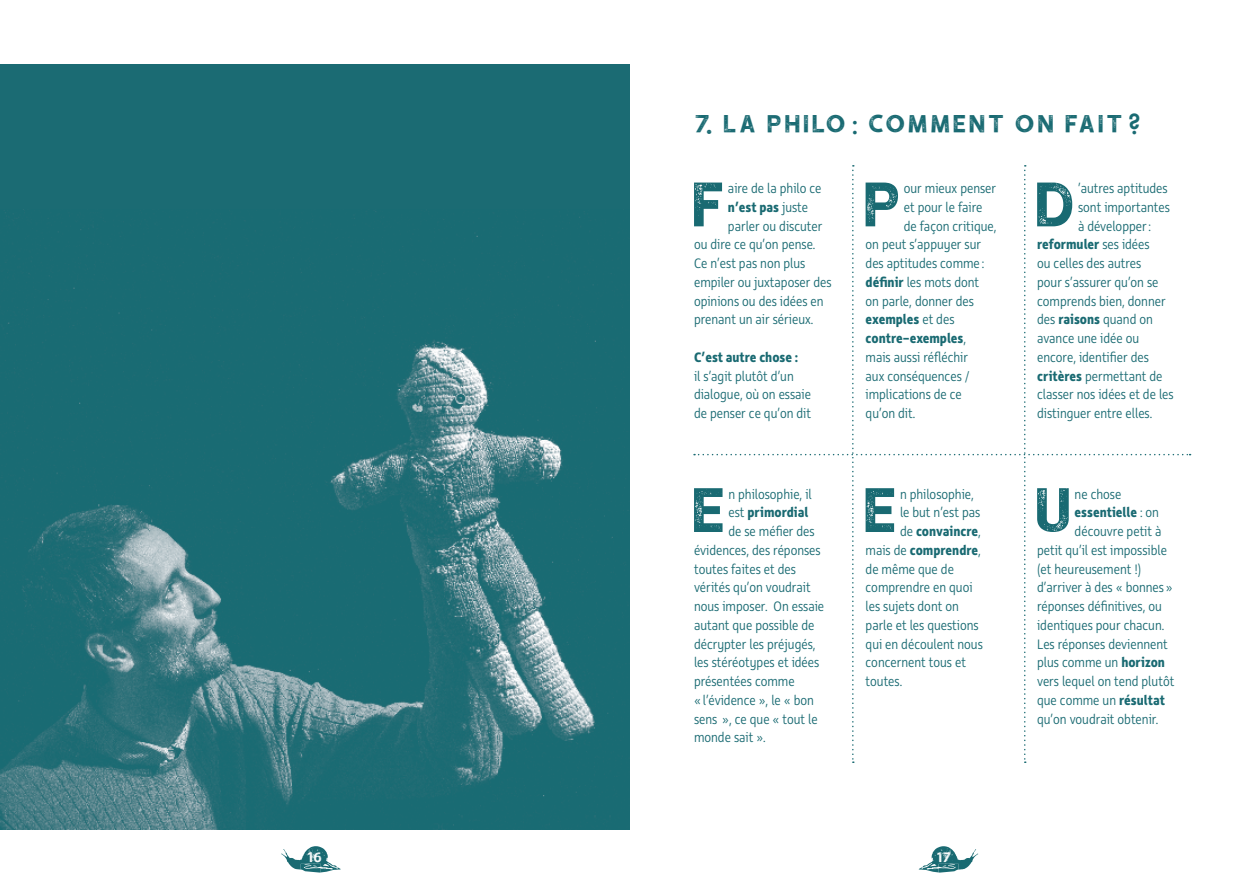
<style>
.page{position:relative;width:1259px;height:893px;background:#fff}
.page>*{position:absolute;margin:0;border:0;box-sizing:border-box;transform-origin:0 0}
.t1{font:68.7px "hustle 5";color:#196a72}
.t2{font:27px "hustle 5";color:#196a72}
.t3{font:300 15px/18.8px "Rehn Condensed";color:#196a72}
.t4{font:700 15px "Rehn Condensed";color:#196a72}
.t5{font:15px "hustle 5";color:#fff}
.s1{font-family:"Futura";font-weight:500}
.s2{font-weight:300}
.s3{font-weight:700}
</style>
<div class="page">
<svg style="left:918px;top:846px;width:60px;height:27px"></svg>
<svg style="left:281px;top:846px;width:60px;height:27px"></svg>
<svg style="left:694px;top:165px;width:496px;height:598px"></svg>
<img style="left:0;top:208px;width:629px;height:621px">
<div style="left:0;top:64px;width:629px;height:144px;background:#1b6b73"></div>
<h2 class="t2" style="left:694px;top:109px;width:448px">7. LA PHILO<span class="s1">:</span> COMMENT ON FAIT<span class="s1">?</span></h2>
<h1 class="t1" style="left:689px;top:167px;width:42px">F</h1>
<p class="t3" style="left:728px;top:179px;width:95px">aire de la philo ce</p>
<p class="t4" style="left:728px;top:197px;width:82px">n’est pas <span class="s2">juste</span></p>
<p class="t3" style="left:728px;top:216px;width:96px">parler ou discuter</p>
<p class="t3" style="left:694px;top:235px;width:123px">ou dire ce qu’on pense.</p>
<p class="t3" style="left:694px;top:254px;width:113px">Ce n’est pas non plus</p>
<p class="t3" style="left:694px;top:272px;width:139px">empiler ou juxtaposer des</p>
<p class="t3" style="left:694px;top:291px;width:131px">opinions ou des idées en</p>
<p class="t3" style="left:694px;top:310px;width:121px">prenant un air sérieux.</p>
<p class="t4" style="left:694px;top:347px;width:106px">C’est autre chose :</p>
<p class="t3" style="left:694px;top:366px;width:119px">il s’agit plutôt d’un dialogue, où on essaie de penser ce qu’on dit</p>
<h1 class="t1" style="left:689px;top:472px;width:42px">E</h1>
<p class="t3" style="left:728px;top:484px;width:85px">n philosophie, il</p>
<p class="t4" style="left:728px;top:503px;width:81px"><span class="s2">est</span> primordial</p>
<p class="t3" style="left:728px;top:522px;width:88px">de se méfier des</p>
<p class="t3" style="left:694px;top:541px;width:128px">évidences, des réponses</p>
<p class="t3" style="left:694px;top:559px;width:103px">toutes faites et des</p>
<p class="t3" style="left:694px;top:578px;width:118px">vérités qu’on voudrait</p>
<p class="t3" style="left:694px;top:597px;width:132px">nous imposer. On essaie</p>
<p class="t3" style="left:694px;top:616px;width:122px">autant que possible de</p>
<p class="t3" style="left:694px;top:634px;width:123px">décrypter les préjugés,</p>
<p class="t3" style="left:694px;top:653px;width:127px">les stéréotypes et idées</p>
<p class="t3" style="left:694px;top:672px;width:102px">présentées comme</p>
<p class="t3" style="left:694px;top:691px;width:121px">« l’évidence », le « bon</p>
<p class="t3" style="left:694px;top:709px;width:125px">sens », ce que « tout le</p>
<p class="t3" style="left:694px;top:728px;width:73px">monde sait ».</p>
<h1 class="t1" style="left:861px;top:167px;width:46px">P</h1>
<p class="t3" style="left:904px;top:179px;width:94px">our mieux penser</p>
<p class="t3" style="left:904px;top:197px;width:80px">et pour le faire</p>
<p class="t3" style="left:904px;top:216px;width:94px">de façon critique,</p>
<p class="t3" style="left:865px;top:235px;width:117px">on peut s’appuyer sur</p>
<p class="t3" style="left:865px;top:254px;width:120px">des aptitudes comme :</p>
<p class="t3" style="left:865px;top:272px;width:115px"><span class="s3">définir</span> les mots dont</p>
<p class="t3" style="left:865px;top:291px;width:110px">on parle, donner des</p>
<p class="t4" style="left:865px;top:309px;width:90px">exemples <span class="s2">et des</span></p>
<p class="t4" style="left:865px;top:328px;width:102px">contre-exemples<span class="s2">,</span></p>
<p class="t3" style="left:865px;top:347px;width:104px">mais aussi réfléchir</p>
<p class="t3" style="left:865px;top:366px;width:106px">aux conséquences /</p>
<p class="t3" style="left:865px;top:385px;width:98px">implications de ce</p>
<p class="t3" style="left:865px;top:404px;width:51px">qu’on dit.</p>
<h1 class="t1" style="left:861px;top:472px;width:42px">E</h1>
<p class="t3" style="left:900px;top:484px;width:75px">n philosophie,</p>
<p class="t3" style="left:900px;top:503px;width:82px">le but n’est pas</p>
<p class="t4" style="left:900px;top:521px;width:82px"><span class="s2">de</span> convaincre<span class="s2">,</span></p>
<p class="t4" style="left:865px;top:540px;width:117px"><span class="s2">mais de</span> comprendre<span class="s2">,</span></p>
<p class="t3" style="left:865px;top:559px;width:90px">de même que de</p>
<p class="t3" style="left:865px;top:578px;width:108px">comprendre en quoi</p>
<p class="t3" style="left:865px;top:597px;width:95px">les sujets dont on</p>
<p class="t3" style="left:865px;top:616px;width:115px">parle et les questions</p>
<p class="t3" style="left:865px;top:634px;width:119px">qui en découlent nous</p>
<p class="t3" style="left:865px;top:653px;width:102px">concernent tous et</p>
<p class="t3" style="left:865px;top:672px;width:38px">toutes.</p>
<h1 class="t1" style="left:1032px;top:167px;width:49px">D</h1>
<p class="t3" style="left:1078px;top:179px;width:91px">’autres aptitudes</p>
<p class="t3" style="left:1078px;top:197px;width:93px">sont importantes</p>
<p class="t3" style="left:1078px;top:216px;width:74px">à développer :</p>
<p class="t4" style="left:1037px;top:234px;width:114px">reformuler <span class="s2">ses idées</span></p>
<p class="t3" style="left:1037px;top:254px;width:106px">ou celles des autres</p>
<p class="t3" style="left:1037px;top:272px;width:123px">pour s’assurer qu’on se</p>
<p class="t3" style="left:1037px;top:291px;width:130px">comprends bien, donner</p>
<p class="t3" style="left:1037px;top:310px;width:117px">des <span class="s3">raisons</span> quand on</p>
<p class="t3" style="left:1037px;top:329px;width:104px">avance une idée ou</p>
<p class="t3" style="left:1037px;top:347px;width:113px">encore, identifier des</p>
<p class="t3" style="left:1037px;top:366px;width:127px"><span class="s3">critères</span> permettant de</p>
<p class="t3" style="left:1037px;top:385px;width:138px">classer nos idées et de les</p>
<p class="t3" style="left:1037px;top:404px;width:117px">distinguer entre elles.</p>
<h1 class="t1" style="left:1032px;top:472px;width:45px">U</h1>
<p class="t3" style="left:1074px;top:484px;width:48px">ne chose</p>
<p class="t4" style="left:1074px;top:503px;width:86px">essentielle <span class="s2">: on</span></p>
<p class="t3" style="left:1074px;top:522px;width:88px">découvre petit à</p>
<p class="t3" style="left:1037px;top:541px;width:131px">petit qu’il est impossible</p>
<p class="t3" style="left:1037px;top:559px;width:106px">(et heureusement !)</p>
<p class="t3" style="left:1037px;top:578px;width:137px">d’arriver à des « bonnes »</p>
<p class="t3" style="left:1037px;top:597px;width:126px">réponses définitives, ou</p>
<p class="t3" style="left:1037px;top:616px;width:129px">identiques pour chacun.</p>
<p class="t3" style="left:1037px;top:634px;width:132px">Les réponses deviennent</p>
<p class="t3" style="left:1037px;top:653px;width:129px">plus comme un <span class="s3">horizon</span></p>
<p class="t3" style="left:1037px;top:672px;width:139px">vers lequel on tend plutôt</p>
<p class="t3" style="left:1037px;top:691px;width:129px">que comme un <span class="s3">résultat</span></p>
<p class="t3" style="left:1037px;top:709px;width:123px">qu’on voudrait obtenir.</p>
<p class="t5" style="left:307px;top:849px;width:17px">16</p>
<p class="t5" style="left:936px;top:849px;width:17px">17</p>
</div>
